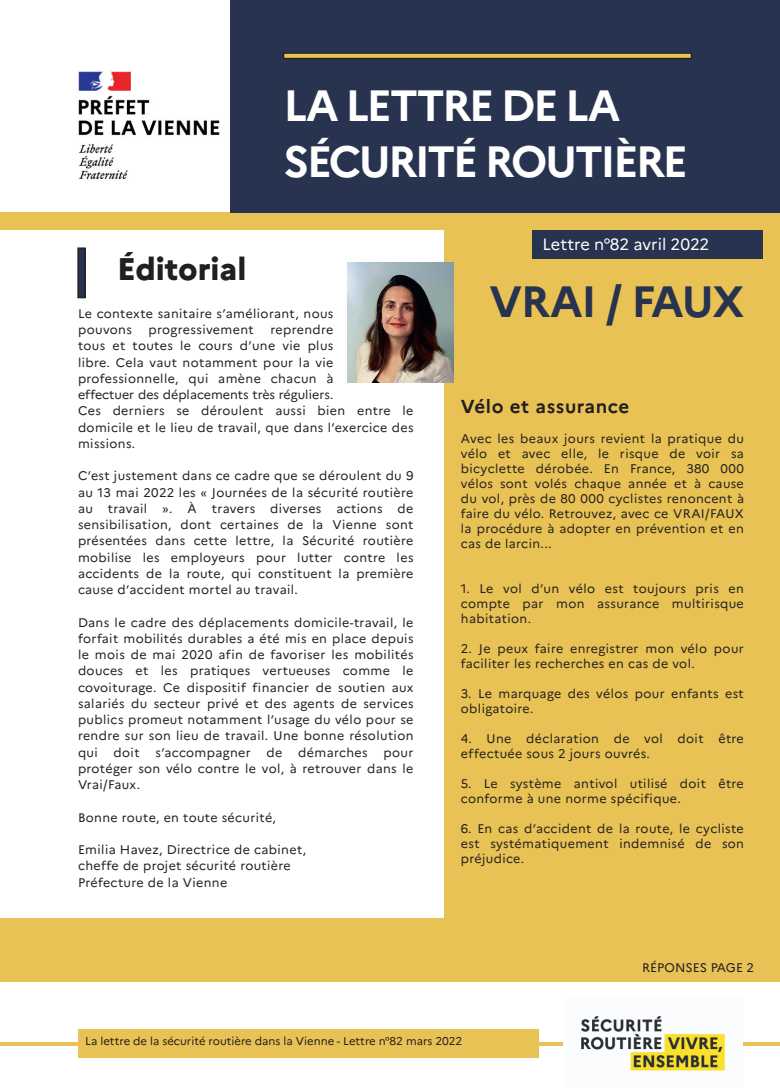
<style>
.page{position:relative;width:780px;height:1088px;background:#fff}
.page>*{position:absolute;margin:0;border:0;box-sizing:border-box;transform-origin:0 0}
.t1{font:700 43.75px/56.2px "Marianne";letter-spacing:-.06em;color:#fff}
.t2{font:700 43.75px "Marianne";letter-spacing:-.035em;color:#27334f}
.t3{font:800 31.25px "Marianne";color:#231f20}
.t4{font:700 18.75px "Marianne";letter-spacing:.03em;color:#231f20}
.t5{font:16.25px "Marianne";letter-spacing:-.005em;color:#fff}
.t6{font:12.5px/16.2px "Marianne";letter-spacing:.03em;color:#231f20}
.t7{font:12.5px "Marianne";color:#231f20}
.t8{font:11.25px "Marianne";color:#231f20}
</style>
<div class="page">
<img style="left:78px;top:71px;width:142px;height:109px">
<div style="left:0;top:213px;width:780px;height:768px;background:#e8c254"></div>
<div style="left:230px;top:0;width:550px;height:213px;background:#27334f"></div>
<div style="left:283px;top:53px;width:408px;height:5px;background:#e8c254"></div>
<div style="left:283px;top:53px;width:409px;height:6px;border:1px solid #231f20"></div>
<div style="left:0;top:230px;width:443px;height:688px;background:#fff"></div>
<hr style="left:0;top:1042px;width:780px;height:3px;background:#e8c254">
<div style="left:78px;top:1029px;width:461px;height:29px;background:#e8c254"></div>
<img style="left:563px;top:1016px;width:179px;height:55px">
<div style="left:531px;top:230px;width:231px;height:29px;background:#27334f"></div>
<img style="left:347px;top:262px;width:107px;height:120px">
<div style="left:78px;top:248px;width:7px;height:50px;background:#27334f"></div>
<div style="left:77px;top:247px;width:9px;height:51px;border:1px solid #231f20"></div>
<h2 class="t3" style="left:117px;top:249px;width:131px">Éditorial</h2>
<h1 class="t1" style="left:283px;top:77px;width:406px">LA LETTRE DE LA<br>SÉCURITÉ ROUTIÈRE</h1>
<h3 class="t5" style="left:542px;top:234px;width:168px">Lettre n°82 avril 2022</h3>
<p class="t6" style="left:78px;top:305px;width:257px">Le contexte sanitaire s’améliorant, nous pouvons</p>
<p class="t6" style="left:148px;top:321px;width:107px">progressivement</p>
<p class="t6" style="left:78px;top:321px;width:337px;text-indent:192px">reprendre<br>tous et toutes le cours d’une vie plus<br>libre. Cela vaut notamment pour la vie professionnelle, qui amène chacun à<br>effectuer des déplacements très réguliers.<br>Ces derniers se déroulent aussi bien entre le domicile et le lieu de travail, que dans l’exercice des missions.</p>
<p class="t6" style="left:78px;top:468px;width:337px;text-align:justify">C’est justement dans ce cadre que se déroulent du 9 au 13 mai 2022 les « Journées de la sécurité routière au travail ». À travers diverses actions de sensibilisation, dont certaines de la Vienne sont présentées dans cette lettre, la Sécurité routière mobilise les employeurs pour lutter contre les accidents de la route, qui constituent la première cause d’accident mortel au travail.</p>
<p class="t6" style="left:78px;top:614px;width:337px;text-align:justify">Dans le cadre des déplacements domicile-travail, le forfait mobilités durables a été mis en place depuis le mois de mai 2020 afin de favoriser les mobilités douces et les pratiques vertueuses comme le covoiturage. Ce dispositif financier de soutien aux salariés du secteur privé et des agents de services publics promeut notamment l’usage du vélo pour se rendre sur son lieu de travail. Une bonne résolution qui</p>
<p class="t6" style="left:114px;top:744px;width:27px">doit</p>
<p class="t6" style="left:155px;top:744px;width:97px">s’accompagner</p>
<p class="t6" style="left:266px;top:744px;width:17px">de</p>
<p class="t6" style="left:298px;top:744px;width:71px">démarches</p>
<p class="t6" style="left:78px;top:744px;width:337px;text-align:justify;text-indent:305px">pour protéger son vélo contre le vol, à retrouver dans le Vrai/Faux.</p>
<p class="t6" style="left:78px;top:809px;width:199px">Bonne route, en toute sécurité,</p>
<p class="t6" style="left:78px;top:841px;width:230px">Emilia Havez, Directrice de cabinet, cheffe de projet sécurité routière<br>Préfecture de la Vienne</p>
<h1 class="t2" style="left:489px;top:275px;width:256px">VRAI / FAUX</h1>
<h3 class="t4" style="left:461px;top:395px;width:170px">Vélo et assurance</h3>
<p class="t6" style="left:461px;top:431px;width:284px;line-height:15px;text-align:justify">Avec les beaux jours revient la pratique du vélo et avec elle, le risque de voir sa bicyclette dérobée. En France, 380 000 vélos sont volés chaque année et à cause du vol, près de 80 000 cyclistes renoncent à faire du vélo. Retrouvez, avec ce VRAI/FAUX la procédure à adopter en prévention et en cas de larcin...</p>
<p class="t6" style="left:461px;top:581px;width:284px;line-height:15px;text-align:justify">1. Le vol d’un vélo est toujours pris en compte par mon assurance multirisque habitation.</p>
<p class="t6" style="left:461px;top:641px;width:284px;line-height:15px">2. Je peux faire enregistrer mon vélo pour faciliter les recherches en cas de vol.</p>
<p class="t6" style="left:461px;top:686px;width:284px;line-height:15px">3. Le marquage des vélos pour enfants est obligatoire.</p>
<p class="t6" style="left:461px;top:731px;width:284px;line-height:15px">4. Une déclaration de vol doit être effectuée sous 2 jours ouvrés.</p>
<p class="t6" style="left:461px;top:776px;width:284px;line-height:15px">5. Le système antivol utilisé doit être conforme à une norme spécifique.</p>
<p class="t6" style="left:461px;top:821px;width:284px;line-height:15px;text-align:justify">6. En cas d’accident de la route, le cycliste est systématiquement indemnisé de son préjudice.</p>
<p class="t7" style="left:642px;top:959px;width:113px">RÉPONSES PAGE 2</p>
<p class="t8" style="left:85px;top:1034px;width:378px">La lettre de la sécurité routière dans la Vienne - Lettre n°82 mars 2022</p>
</div>
